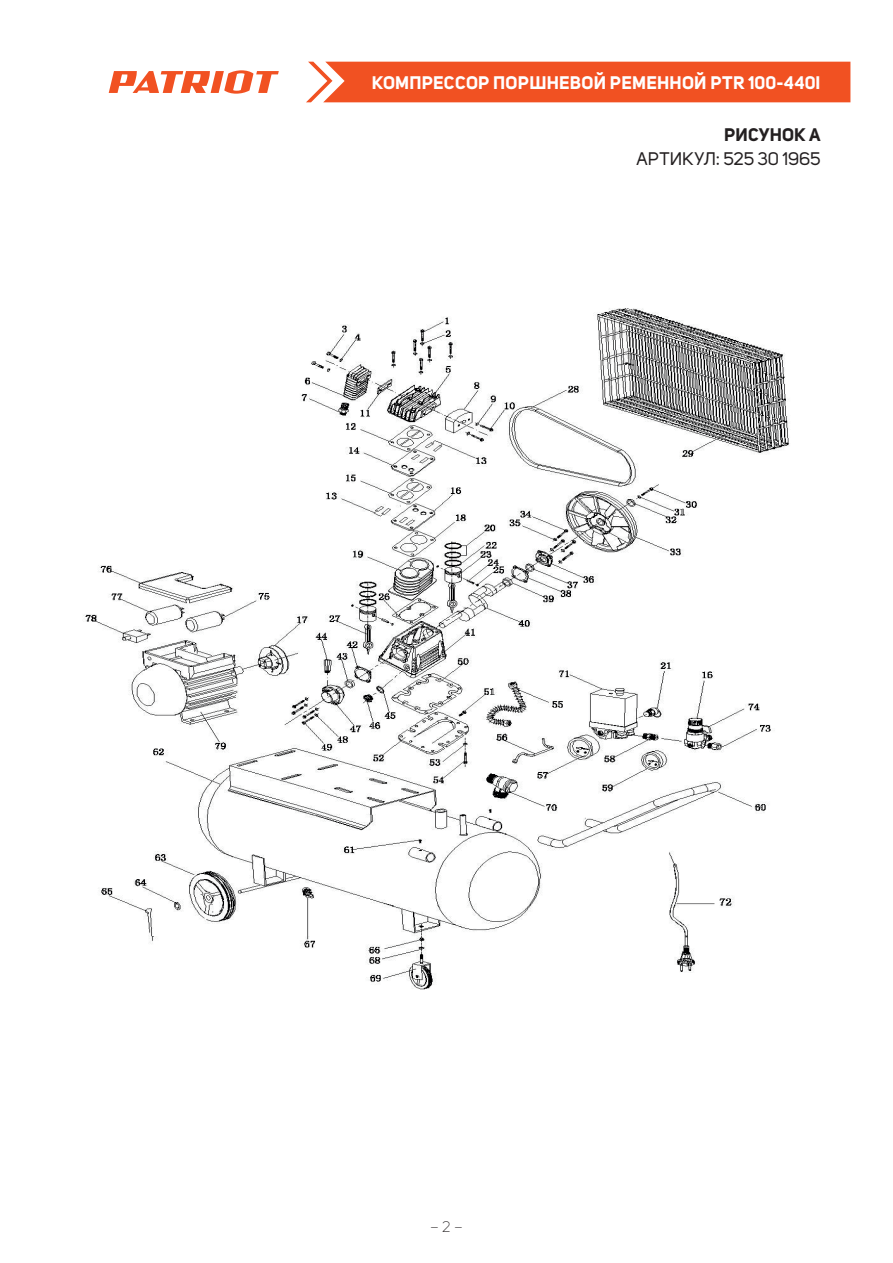
<style>
.page{position:relative;width:893px;height:1263px;background:#fff}
.page>*{position:absolute;margin:0;border:0;box-sizing:border-box;transform-origin:0 0}
.t1{font:700 18px "Uni Sans";letter-spacing:.015em;color:#fff}
.t2{font:18px "Uni Sans";letter-spacing:-.005em;color:#231f20}
.t3{font:700 18px "Uni Sans";letter-spacing:.01em;color:#231f20}
.t4{font:300 15px "Uni Sans";color:#231f20}
</style>
<div class="page">
<div style="left:306px;top:62px;width:544px;height:40px;background:#f15122"></div>
<svg style="left:109px;top:70px;width:170px;height:24px"></svg>
<img style="left:83px;top:308px;width:707px;height:682px">
<p class="t1" style="left:372px;top:72px;width:450px">КОМПРЕССОР ПОРШНЕВОЙ РЕМЕННОЙ PTR 100-440I</p>
<p class="t3" style="left:724px;top:123px;width:98px">РИСУНОК A</p>
<p class="t2" style="left:636px;top:148px;width:186px">АРТИКУЛ: 525 30 1965</p>
<p class="t4" style="left:430px;top:1218px;width:34px">– 2 –</p>
</div>
